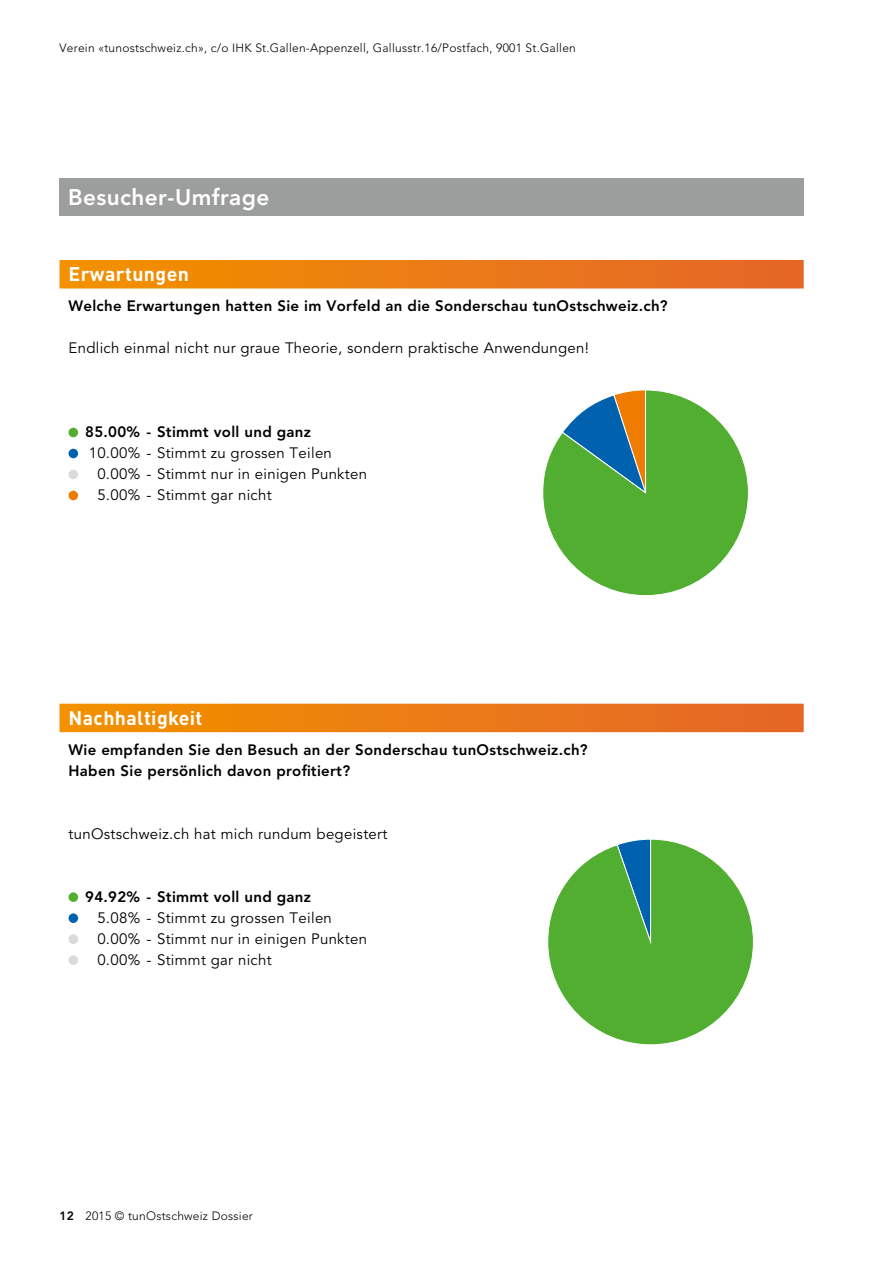
<style>
.page{position:relative;width:893px;height:1263px;background:#fff}
.page>*{position:absolute;margin:0;border:0;box-sizing:border-box;transform-origin:0 0}
.t1{font:800 22.5px "Avenir";letter-spacing:.02em;color:#fff}
.t2{font:700 19.5px "DIN Pro";letter-spacing:.02em;color:#fff}
.t3{font:15px/21px "Avenir";letter-spacing:.02em;color:#000}
.t4{font:800 15px/21px "Avenir";letter-spacing:.02em;color:#000}
.t5{font:300 12px "Avenir";letter-spacing:.02em;color:#000}
.s1{font-weight:800}
</style>
<div class="page">
<div style="left:60px;top:260px;width:744px;height:28px;background:linear-gradient(to right,#f39200,#e4662a)"></div>
<div style="left:69px;top:428px;width:9px;height:9px;background:#51ae30;border-radius:50%"></div>
<div style="left:69px;top:449px;width:9px;height:9px;background:#0062ae;border-radius:50%"></div>
<div style="left:69px;top:470px;width:9px;height:9px;background:#dadada;border-radius:50%"></div>
<div style="left:69px;top:491px;width:9px;height:9px;background:#ef7c00;border-radius:50%"></div>
<svg style="left:542px;top:390px;width:207px;height:206px"></svg>
<div style="left:60px;top:179px;width:744px;height:37px;background:#9c9d9d"></div>
<div style="left:60px;top:704px;width:744px;height:28px;background:linear-gradient(to right,#f39200,#e4662a)"></div>
<div style="left:69px;top:892px;width:9px;height:10px;background:#51ae30;border-radius:50%"></div>
<div style="left:69px;top:913px;width:9px;height:10px;background:#0062ae;border-radius:50%"></div>
<div style="left:69px;top:934px;width:9px;height:10px;background:#dadada;border-radius:50%"></div>
<div style="left:69px;top:955px;width:9px;height:10px;background:#dadada;border-radius:50%"></div>
<svg style="left:548px;top:839px;width:206px;height:206px"></svg>
<p class="t5" style="left:60px;top:40px;width:518px">Verein «tunostschweiz.ch», c/o IHK St.Gallen-Appenzell, Gallusstr.16/Postfach, 9001 St.Gallen</p>
<h1 class="t1" style="left:68px;top:184px;width:203px">Besucher-Umfrage</h1>
<h2 class="t2" style="left:69px;top:258px;width:122px">Erwartungen</h2>
<p class="t4" style="left:69px;top:295px;width:601px">Welche Erwartungen hatten Sie im Vorfeld an die Sonderschau tunOstschweiz.ch?</p>
<p class="t3" style="left:69px;top:338px;width:522px">Endlich einmal nicht nur graue Theorie, sondern praktische Anwendungen!</p>
<p class="t4" style="left:85px;top:421px;width:227px">85.00% - Stimmt voll und ganz</p>
<p class="t3" style="left:97px;top:443px;width:271px;text-indent:-9px">10.00% - Stimmt zu grossen Teilen<br>0.00% - Stimmt nur in einigen Punkten<br>5.00% - Stimmt gar nicht</p>
<h2 class="t2" style="left:69px;top:702px;width:135px">Nachhaltigkeit</h2>
<p class="t4" style="left:69px;top:739px;width:521px">Wie empfanden Sie den Besuch an der Sonderschau tunOstschweiz.ch?<br>Haben Sie persönlich davon profitiert?</p>
<p class="t3" style="left:69px;top:824px;width:320px">tunOstschweiz.ch hat mich rundum begeistert</p>
<p class="t4" style="left:85px;top:886px;width:227px">94.92% - Stimmt voll und ganz</p>
<p class="t3" style="left:97px;top:908px;width:271px">5.08% - Stimmt zu grossen Teilen<br>0.00% - Stimmt nur in einigen Punkten<br>0.00% - Stimmt gar nicht</p>
<p class="t5" style="left:60px;top:1209px;width:195px"><span class="s1">12</span> 2015 © tunOstschweiz Dossier</p>
</div>
